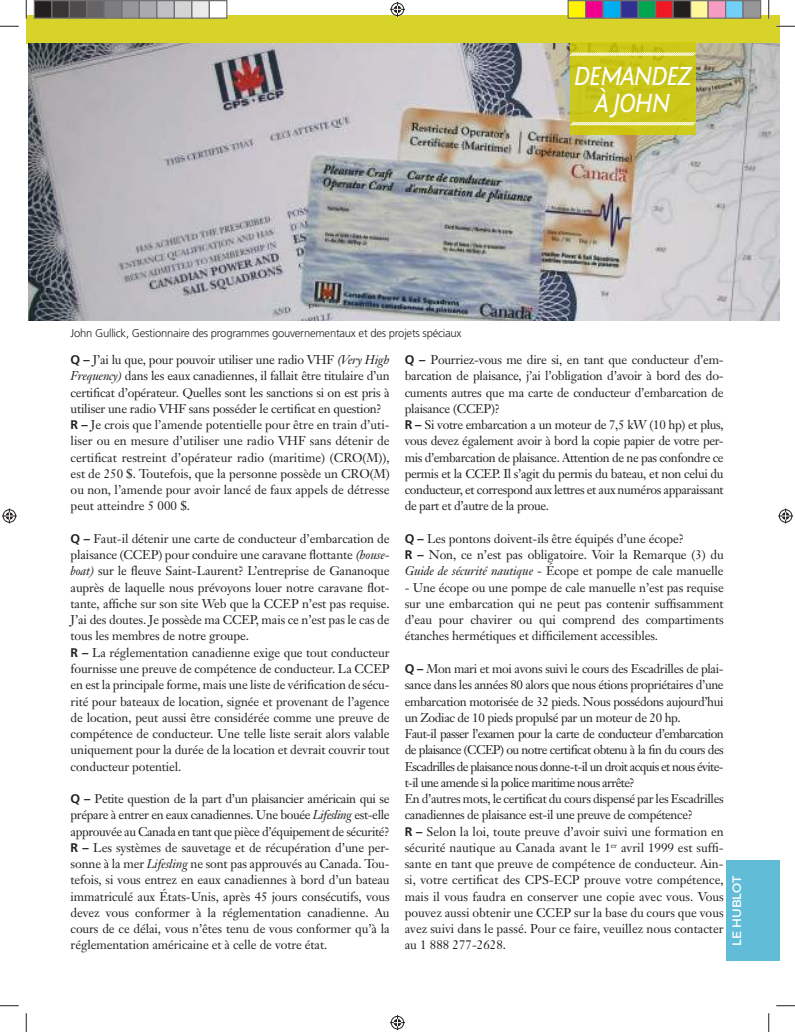
<style>
.page{position:relative;width:795px;height:1032px;background:#fff}
.page>*{position:absolute;margin:0;border:0;box-sizing:border-box;transform-origin:0 0}
.t1{font:italic 27.5px/26.2px "Fontin Sans";letter-spacing:-.05em;color:#fff;text-align:center;scale:.92 1}
.t2{font:12.5px/16.2px "Janson Text";letter-spacing:-.01em;color:#241f1f}
.t3{font:12.5px/16.2px "Janson Text";letter-spacing:-.03em;color:#241f1f}
.t4{font:12.5px "Montserrat";color:#fff}
.t5{font:300 11.25px "Frutiger";letter-spacing:-.02em;color:#241f1f}
.s1{font-family:"Frutiger";font-weight:700}
.s2{font-style:italic}
</style>
<div class="page">
<div style="left:26px;top:15px;width:754px;height:28px;background:#d7d328"></div>
<div style="left:726px;top:860px;width:54px;height:101px;background:#61bcd8"></div>
<img style="left:28px;top:43px;width:752px;height:277px">
<div style="left:570px;top:43px;width:126px;height:92px;background:#cbc719"></div>
<svg style="left:569px;top:51px;width:127px;height:6px"></svg>
<svg style="left:570px;top:121px;width:126px;height:5px"></svg>
<svg style="left:0;top:25px;width:19px;height:2px"></svg>
<svg style="left:776px;top:25px;width:19px;height:2px"></svg>
<svg style="left:0;top:1005px;width:19px;height:1px"></svg>
<svg style="left:776px;top:1005px;width:19px;height:1px"></svg>
<svg style="left:25px;top:0;width:2px;height:19px"></svg>
<svg style="left:25px;top:1013px;width:2px;height:18px"></svg>
<svg style="left:768px;top:0;width:2px;height:19px"></svg>
<svg style="left:768px;top:1013px;width:2px;height:18px"></svg>
<svg style="left:390px;top:2px;width:15px;height:15px"></svg>
<svg style="left:390px;top:1015px;width:15px;height:14px"></svg>
<svg style="left:2px;top:508px;width:15px;height:15px"></svg>
<svg style="left:778px;top:508px;width:15px;height:15px"></svg>
<div style="left:34px;top:1px;width:18px;height:17px;background:#241f1f"></div>
<div style="left:34px;top:0;width:18px;height:19px;border:1px solid #717072"></div>
<div style="left:52px;top:1px;width:17px;height:17px;background:#393535"></div>
<div style="left:51px;top:0;width:19px;height:19px;border:1px solid #717072"></div>
<div style="left:69px;top:1px;width:18px;height:17px;background:#4e4b4c"></div>
<div style="left:69px;top:0;width:19px;height:19px;border:1px solid #717072"></div>
<div style="left:87px;top:1px;width:17px;height:17px;background:#656365"></div>
<div style="left:86px;top:0;width:19px;height:19px;border:1px solid #717072"></div>
<div style="left:104px;top:1px;width:18px;height:17px;background:#7d7c7e"></div>
<div style="left:104px;top:0;width:18px;height:19px;border:1px solid #717072"></div>
<div style="left:122px;top:1px;width:17px;height:17px;background:#969698"></div>
<div style="left:121px;top:0;width:19px;height:19px;border:1px solid #717072"></div>
<div style="left:139px;top:1px;width:18px;height:17px;background:#aaaaac"></div>
<div style="left:139px;top:0;width:19px;height:19px;border:1px solid #717072"></div>
<div style="left:157px;top:1px;width:17px;height:17px;background:#c0bfc1"></div>
<div style="left:156px;top:0;width:19px;height:19px;border:1px solid #717072"></div>
<div style="left:174px;top:1px;width:18px;height:17px;background:#d5d4d5"></div>
<div style="left:174px;top:0;width:18px;height:19px;border:1px solid #717072"></div>
<div style="left:192px;top:1px;width:17px;height:17px;background:#ebeaea"></div>
<div style="left:191px;top:0;width:19px;height:19px;border:1px solid #717072"></div>
<div style="left:209px;top:1px;width:18px;height:17px;background:#fff"></div>
<div style="left:209px;top:0;width:19px;height:19px;border:1px solid #717072"></div>
<div style="left:568px;top:1px;width:18px;height:17px;background:#fff300"></div>
<div style="left:568px;top:0;width:18px;height:19px;border:1px solid #717072"></div>
<div style="left:586px;top:1px;width:17px;height:17px;background:#ee008c"></div>
<div style="left:585px;top:0;width:19px;height:19px;border:1px solid #717072"></div>
<div style="left:603px;top:1px;width:18px;height:17px;background:#00aeef"></div>
<div style="left:602px;top:0;width:19px;height:19px;border:1px solid #717072"></div>
<div style="left:621px;top:1px;width:17px;height:17px;background:#313092"></div>
<div style="left:620px;top:0;width:19px;height:19px;border:1px solid #717072"></div>
<div style="left:638px;top:1px;width:18px;height:17px;background:#00a650"></div>
<div style="left:638px;top:0;width:18px;height:19px;border:1px solid #717072"></div>
<div style="left:656px;top:1px;width:17px;height:17px;background:#ef1923"></div>
<div style="left:655px;top:0;width:19px;height:19px;border:1px solid #717072"></div>
<div style="left:673px;top:1px;width:18px;height:17px;background:#241f1f"></div>
<div style="left:672px;top:0;width:19px;height:19px;border:1px solid #717072"></div>
<div style="left:691px;top:1px;width:17px;height:17px;background:#fff89a"></div>
<div style="left:690px;top:0;width:19px;height:19px;border:1px solid #717072"></div>
<div style="left:708px;top:1px;width:18px;height:17px;background:#f69bc2"></div>
<div style="left:708px;top:0;width:18px;height:19px;border:1px solid #717072"></div>
<div style="left:726px;top:1px;width:17px;height:17px;background:#72d0f6"></div>
<div style="left:725px;top:0;width:19px;height:19px;border:1px solid #717072"></div>
<div style="left:743px;top:1px;width:18px;height:17px;background:#969698"></div>
<div style="left:742px;top:0;width:19px;height:19px;border:1px solid #717072"></div>
<h1 class="t1" style="left:574px;top:64px;width:129px">DEMANDEZ<br>À JOHN</h1>
<p class="t5" style="left:71px;top:326px;width:393px">John Gullick, Gestionnaire des programmes gouvernementaux et des projets spéciaux</p>
<p class="t2" style="left:71px;top:351px;width:321px"><span class="s1">Q –</span> J’ai lu que, pour pouvoir utiliser une radio VHF <span class="s2">(Very High Frequency)</span> dans les eaux canadiennes, il fallait être titulaire d’un certificat d’opérateur. Quelles sont les sanctions si on est pris à utiliser une radio VHF sans posséder le certificat en question?<br><span class="s1">R –</span> Je crois que l’amende potentielle pour être en train d’uti&shy;liser ou en mesure d’utiliser une radio VHF sans détenir de certificat restreint d’opérateur radio (maritime) (CRO(M)), est de 250 $. Toutefois, que la personne possède un CRO(M) ou non, l’amende pour avoir lancé de faux appels de détresse peut atteindre 5 000 $.</p>
<p class="t2" style="left:71px;top:530px;width:321px"><span class="s1">Q –</span> Faut-il détenir une carte de conducteur d’embarcation de plaisance (CCEP) pour conduire une caravane flottante <span class="s2">(house&shy;boat)</span> sur le fleuve Saint-Laurent? L’entreprise de Gananoque auprès de laquelle nous prévoyons louer notre caravane flot&shy;tante, affiche sur son site Web que la CCEP n’est pas requise.<br>J’ai des doutes. Je possède ma CCEP, mais ce n’est pas le cas de tous les membres de notre groupe.<br><span class="s1">R –</span> La réglementation canadienne exige que tout conducteur fournisse une preuve de compétence de conducteur. La CCEP en est la principale forme, mais une liste de vérification de sécu&shy;rité pour bateaux de location, signée et provenant de l’agence de location, peut aussi être considérée comme une preuve de compétence de conducteur. Une telle liste serait alors valable uniquement pour la durée de la location et devrait couvrir tout conducteur potentiel.</p>
<p class="t2" style="left:71px;top:790px;width:321px;text-align:justify"><span class="s1">Q –</span> Petite question de la part d’un plaisancier américain qui se prépare à entrer en eaux canadiennes. Une bouée <span class="s2">Lifesling</span> est-elle approuvée au Canada en tant que pièce d’équipement de sécurité?<br><span class="s1">R –</span> Les systèmes de sauvetage et de récupération d’une per&shy;sonne à la mer <span class="s2">Lifesling</span> ne sont pas approuvés au Canada. Tou&shy;tefois, si vous entrez en eaux canadiennes à bord d’un bateau immatriculé aux États-Unis, après 45 jours consécutifs, vous devez vous conformer à la réglementation canadienne. Au cours de ce délai, vous n’êtes tenu de vous conformer qu’à la réglementation américaine et à celle de votre état.</p>
<p class="t3" style="left:405px;top:351px;width:321px"><span class="s1">Q –</span> Pourriez-vous me dire si, en tant que conducteur d’em&shy;barcation de plaisance, j’ai l’obligation d’avoir à bord des do&shy;cuments autres que ma carte de conducteur d’embarcation de plaisance (CCEP)?<br><span class="s1">R –</span> Si votre embarcation a un moteur de 7,5 kW (10 hp) et plus, vous devez également avoir à bord la copie papier de votre per&shy;mis d’embarcation de plaisance. Attention de ne pas confondre ce permis et la CCEP. Il s’agit du permis du bateau, et non celui du conducteur, et correspond aux lettres et aux numéros apparaissant de part et d’autre de la proue.</p>
<p class="t2" style="left:405px;top:530px;width:321px"><span class="s1">Q –</span> Les pontons doivent-ils être équipés d’une écope?<br><span class="s1">R –</span> Non, ce n’est pas obligatoire. Voir la Remarque (3) du<br><span class="s2">Guide de sécurité nautique</span> - Écope et pompe de cale manuelle</p>
<p class="t2" style="left:405px;top:579px;width:321px;text-align:justify">- Une écope ou une pompe de cale manuelle n’est pas requise sur une embarcation qui ne peut pas contenir suffisamment d’eau pour chavirer ou qui comprend des compartiments étanches hermétiques et difficilement accessibles.</p>
<p class="t3" style="left:405px;top:660px;width:321px"><span class="s1">Q –</span> Mon mari et moi avons suivi le cours des Escadrilles de plai&shy;sance dans les années 80 alors que nous étions propriétaires d’une embarcation motorisée de 32 pieds. Nous possédons aujourd’hui un Zodiac de 10 pieds propulsé par un moteur de 20 hp.<br>Faut-il passer l’examen pour la carte de conducteur d’embarcation de plaisance (CCEP) ou notre certificat obtenu à la fin du cours des Escadrilles de plaisance nous donne-t-il un droit acquis et nous évite&shy;t-il une amende si la police maritime nous arrête?<br>En d’autres mots, le certificat du cours dispensé par les Escadrilles canadiennes de plaisance est-il une preuve de compétence?<br><span class="s1">R –</span> Selon la loi, toute preuve d’avoir suivi une formation en sécurité nautique au Canada avant le 1<sup>er</sup> avril 1999 est suffi&shy;sante en tant que preuve de compétence de conducteur. Ain&shy;si, votre certificat des CPS-ECP prouve votre compétence, mais il vous faudra en conserver une copie avec vous. Vous pouvez aussi obtenir une CCEP sur la base du cours que vous avez suivi dans le passé. Pour ce faire, veuillez nous contacter au 1 888 277-2628.</p>
<p class="t4" style="left:729px;top:945px;width:72px;rotate:-90deg">LE HUBLOT</p>
</div>
